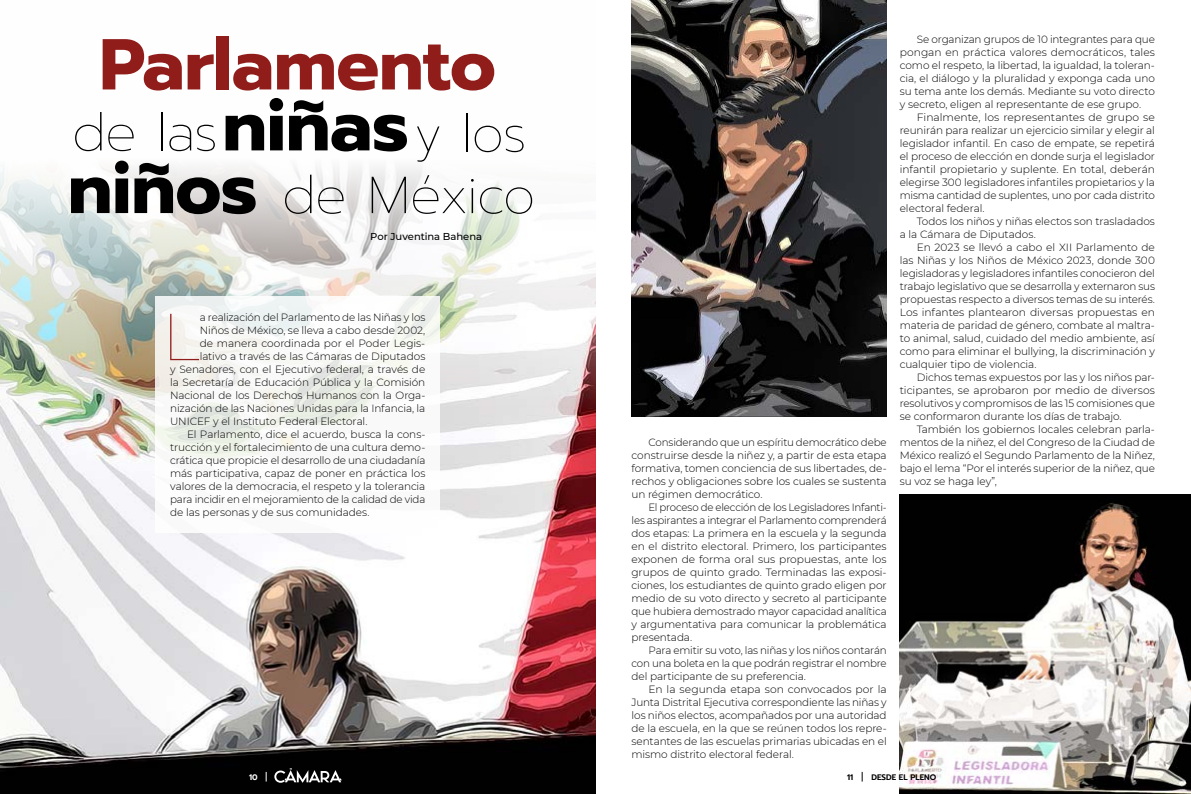
<style>
.page{position:relative;width:1191px;height:794px;background:#fff}
.page>*{position:absolute;margin:0;border:0;box-sizing:border-box;transform-origin:0 0}
.t1{font:700 72px "Prompt";letter-spacing:-.01em;color:#911d1b}
.t2{font:700 72px "Prompt";letter-spacing:-.01em;color:#000}
.t3{font:100 66.2px "Montserrat";color:#911d1b}
.t4{font:100 52px "Prompt";letter-spacing:-.02em;color:#000}
.t5{font:300 10.5px/13px "Montserrat";letter-spacing:-.01em;color:#000;text-align:justify}
.t6{font:500 10px "Montserrat";letter-spacing:-.005em;color:#000}
.t7{font:600 8px "Prompt";color:#000}
.t8{font:600 8px "Prompt";color:#fff}
.s1{font-weight:700;font-size:72px}
</style>
<div class="page">
<img style="left:0;top:167px;width:595px;height:627px">
<svg style="left:156px;top:296px;width:284px;height:236px"></svg>
<img style="left:631px;top:0;width:255px;height:416px">
<img style="left:899px;top:495px;width:292px;height:299px">
<svg style="left:274px;top:768px;width:68px;height:15px"></svg>
<h1 class="t1" style="left:99px;top:10px;width:398px">Parlamento</h1>
<h1 class="t2" style="left:222px;top:71px;width:188px">niñas</h1>
<h3 class="t4" style="left:68px;top:160px;width:469px"><span class="s1">niños</span> de México</h3>
<h3 class="t4" style="left:72px;top:97px;width:147px">de las</h3>
<h3 class="t4" style="left:414px;top:98px;width:114px">y los</h3>
<p class="t6" style="left:370px;top:229px;width:113px">Por Juventina Bahena</p>
<h2 class="t3" style="left:161px;top:292px;width:40px">L</h2>
<p class="t5" style="left:200px;top:310px;width:227px">a realización del Parlamento de las Niñas y los</p>
<p class="t5" style="left:200px;top:323px;width:227px">Niños de México, se lleva a cabo desde 2002,</p>
<p class="t5" style="left:200px;top:336px;width:227px">de manera coordinada por el Poder Legis-</p>
<p class="t5" style="left:200px;top:349px;width:227px">lativo a través de las Cámaras de Diputados</p>
<p class="t5" style="left:170px;top:362px;width:257px">y Senadores, con el Ejecutivo federal, a través de</p>
<p class="t5" style="left:170px;top:375px;width:257px">la Secretaría de Educación Pública y la Comisión</p>
<p class="t5" style="left:170px;top:388px;width:257px">Nacional de los Derechos Humanos con la Orga-</p>
<p class="t5" style="left:170px;top:401px;width:257px">nización de las Naciones Unidas para la Infancia, la</p>
<p class="t5" style="left:170px;top:414px;width:199px">UNICEF y el Instituto Federal Electoral.</p>
<p class="t5" style="left:187px;top:427px;width:240px">El Parlamento, dice el acuerdo, busca la cons-</p>
<p class="t5" style="left:170px;top:440px;width:257px">trucción y el fortalecimiento de una cultura demo-</p>
<p class="t5" style="left:170px;top:453px;width:257px">crática que propicie el desarrollo de una ciudadanía</p>
<p class="t5" style="left:170px;top:466px;width:257px">más participativa, capaz de poner en práctica los</p>
<p class="t5" style="left:170px;top:479px;width:257px">valores de la democracia, el respeto y la tolerancia</p>
<p class="t5" style="left:170px;top:492px;width:257px">para incidir en el mejoramiento de la calidad de vida</p>
<p class="t5" style="left:170px;top:505px;width:201px">de las personas y de sus comunidades.</p>
<p class="t5" style="left:631px;top:435px;width:257px;text-indent:17px">Considerando que un espíritu democrático debe construirse desde la niñez y, a partir de esta etapa formativa, tomen conciencia de sus libertades, de&shy;rechos y obligaciones sobre los cuales se sustenta un régimen democrático.</p>
<p class="t5" style="left:631px;top:500px;width:257px;text-indent:17px">El proceso de elección de los Legisladores Infanti&shy;les aspirantes a integrar el Parlamento comprenderá dos etapas: La primera en la escuela y la segunda en el distrito electoral. Primero, los participantes exponen de forma oral sus propuestas, ante los grupos de quinto grado. Terminadas las exposi&shy;ciones, los estudiantes de quinto grado eligen por medio de su voto directo y secreto al participante que hubiera demostrado mayor capacidad analítica y argumentativa para comunicar la problemática presentada.</p>
<p class="t5" style="left:631px;top:643px;width:257px;text-indent:17px">Para emitir su voto, las niñas y los niños contarán con una boleta en la que podrán registrar el nombre del participante de su preferencia.</p>
<p class="t5" style="left:631px;top:682px;width:257px;text-indent:17px">En la segunda etapa son convocados por la Junta Distrital Ejecutiva correspondiente las niñas y los niños electos, acompañados por una autoridad de la escuela, en la que se reúnen todos los repre&shy;sentantes de las escuelas primarias ubicadas en el mismo distrito electoral federal.</p>
<p class="t5" style="left:899px;top:32px;width:257px;text-indent:17px">Se organizan grupos de 10 integrantes para que pongan en práctica valores democráticos, tales como el respeto, la libertad, la igualdad, la toleran&shy;cia, el diálogo y la pluralidad y exponga cada uno su tema ante los demás. Mediante su voto directo y secreto, eligen al representante de ese grupo.</p>
<p class="t5" style="left:899px;top:110px;width:257px;text-indent:17px">Finalmente, los representantes de grupo se reunirán para realizar un ejercicio similar y elegir al legislador infantil. En caso de empate, se repetirá el proceso de elección en donde surja el legislador infantil propietario y suplente. En total, deberán elegirse 300 legisladores infantiles propietarios y la misma cantidad de suplentes, uno por cada distrito electoral federal.</p>
<p class="t5" style="left:899px;top:214px;width:257px;text-indent:17px">Todos los niños y niñas electos son trasladados a la Cámara de Diputados.</p>
<p class="t5" style="left:899px;top:240px;width:257px;text-indent:17px">En 2023 se llevó a cabo el XII Parlamento de las Niñas y los Niños de México 2023, donde 300 legisladoras y legisladores infantiles conocieron del trabajo legislativo que se desarrolla y externaron sus propuestas respecto a diversos temas de su interés.<br>Los infantes plantearon diversas propuestas en materia de paridad de género, combate al maltra&shy;to animal, salud, cuidado del medio ambiente, así como para eliminar el bullying, la discriminación y cualquier tipo de violencia.</p>
<p class="t5" style="left:899px;top:370px;width:257px;text-indent:17px">Dichos temas expuestos por las y los niños par&shy;ticipantes, se aprobaron por medio de diversos resolutivos y compromisos de las 15 comisiones que se conformaron durante los días de trabajo.</p>
<p class="t5" style="left:899px;top:422px;width:257px;text-indent:17px">También los gobiernos locales celebran parla&shy;mentos de la niñez, el del Congreso de la Ciudad de México realizó el Segundo Parlamento de la Niñez, bajo el lema “Por el interés superior de la niñez, que su voz se haga ley”,</p>
<p class="t8" style="left:249px;top:771px;width:10px">10</p>
<p class="t7" style="left:847px;top:771px;width:8px">11</p>
<p class="t7" style="left:871px;top:771px;width:66px">DESDE EL PLENO</p>
</div>
